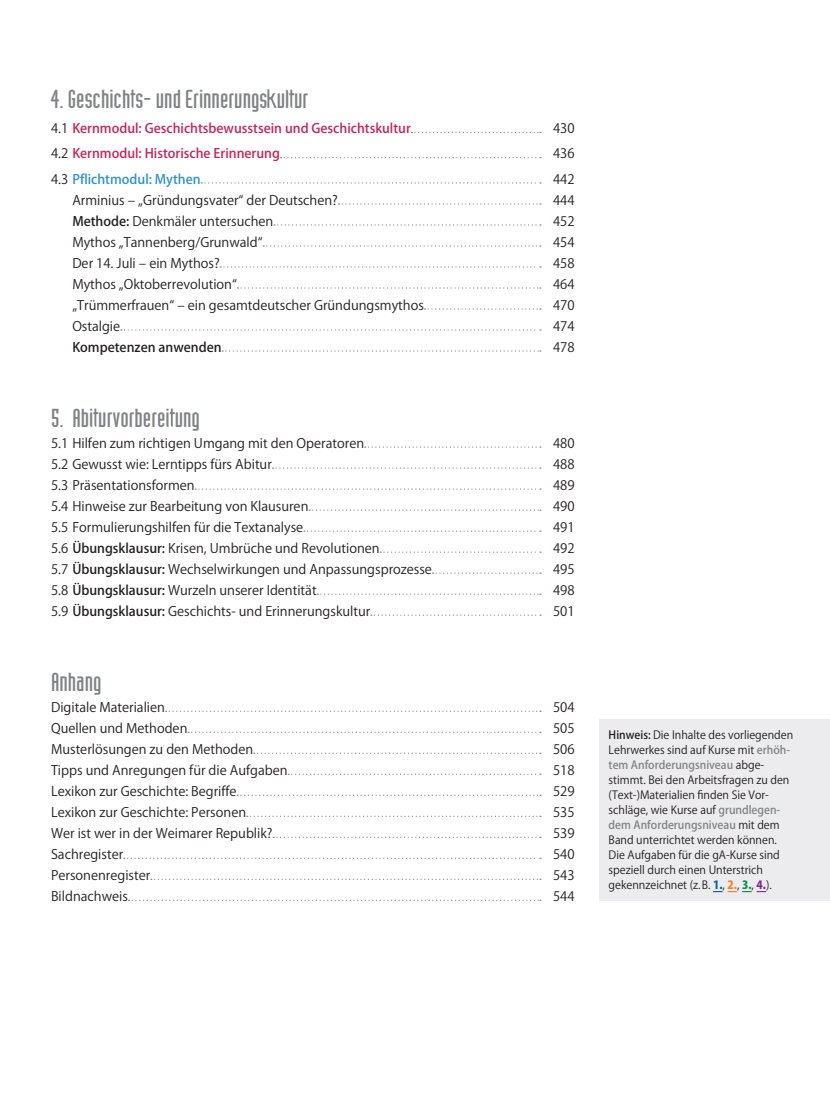
<style>
.page{position:relative;width:830px;height:1106px;background:#fff}
.page>*{position:absolute;margin:0;border:0;box-sizing:border-box;transform-origin:0 0}
.t1{font:25.5px "Industria LT Std Solid";color:#808285;scale:1.11 1}
.t2{font:13.05px "Ryo Gothic Plus N";color:#231f20}
.t3{font:500 13.05px "Ryo Gothic Plus N";color:#c72156}
.t4{font:500 13.05px "Ryo Gothic Plus N";color:#2a92d0}
.t5{font:500 13.05px "Ryo Gothic Plus N";color:#231f20}
.t6{font:11.25px/15px "Ryo Gothic Plus N";color:#231f20}
.s1{font-weight:400;color:#231f20}
.s2{font-weight:500}
.s3{font-weight:500;color:#808285}
.s4{font-weight:800;color:#0161ab}
.s5{font-weight:800;color:#f58220}
.s6{font-weight:800;color:#008f4d}
.s7{font-weight:800;color:#802990}
</style>
<div class="page">
<div style="left:598px;top:719px;width:231px;height:182px;background:#ececee"></div>
<svg style="left:713px;top:891px;width:52px;height:1px"></svg>
<svg style="left:411px;top:132px;width:129px;height:1px"></svg>
<svg style="left:280px;top:157px;width:260px;height:1px"></svg>
<svg style="left:201px;top:182px;width:339px;height:1px"></svg>
<svg style="left:338px;top:203px;width:202px;height:1px"></svg>
<svg style="left:274px;top:224px;width:266px;height:1px"></svg>
<svg style="left:263px;top:245px;width:277px;height:1px"></svg>
<svg style="left:220px;top:266px;width:320px;height:1px"></svg>
<svg style="left:237px;top:287px;width:303px;height:1px"></svg>
<svg style="left:424px;top:308px;width:116px;height:1px"></svg>
<svg style="left:121px;top:329px;width:419px;height:1px"></svg>
<svg style="left:222px;top:350px;width:318px;height:1px"></svg>
<svg style="left:364px;top:446px;width:176px;height:2px"></svg>
<svg style="left:272px;top:467px;width:268px;height:2px"></svg>
<svg style="left:195px;top:488px;width:345px;height:2px"></svg>
<svg style="left:309px;top:509px;width:231px;height:2px"></svg>
<svg style="left:304px;top:530px;width:236px;height:2px"></svg>
<svg style="left:380px;top:551px;width:160px;height:2px"></svg>
<svg style="left:432px;top:572px;width:108px;height:2px"></svg>
<svg style="left:317px;top:593px;width:223px;height:2px"></svg>
<svg style="left:371px;top:614px;width:169px;height:2px"></svg>
<svg style="left:165px;top:710px;width:375px;height:2px"></svg>
<svg style="left:188px;top:731px;width:352px;height:2px"></svg>
<svg style="left:254px;top:752px;width:286px;height:2px"></svg>
<svg style="left:288px;top:773px;width:252px;height:2px"></svg>
<svg style="left:237px;top:794px;width:303px;height:2px"></svg>
<svg style="left:247px;top:815px;width:293px;height:2px"></svg>
<svg style="left:273px;top:836px;width:267px;height:2px"></svg>
<svg style="left:124px;top:857px;width:416px;height:2px"></svg>
<svg style="left:151px;top:878px;width:389px;height:2px"></svg>
<svg style="left:128px;top:899px;width:412px;height:2px"></svg>
<svg style="left:130px;top:90px;width:5px;height:18px"></svg>
<svg style="left:267px;top:89px;width:9px;height:19px"></svg>
<svg style="left:289px;top:90px;width:5px;height:18px"></svg>
<svg style="left:93px;top:408px;width:5px;height:19px"></svg>
<svg style="left:170px;top:408px;width:5px;height:19px"></svg>
<h1 class="t1" style="left:51px;top:85px;width:233px">4. Geschich s- und Erinnerungs ul ur</h1>
<p class="t3" style="left:51px;top:120px;width:361px"><span class="s1">4.1</span> Kernmodul: Geschichtsbewusstsein und Geschichtskultur</p>
<p class="t2" style="left:552px;top:120px;width:23px">430</p>
<p class="t3" style="left:51px;top:145px;width:230px"><span class="s1">4.2</span> Kernmodul: Historische Erinnerung</p>
<p class="t2" style="left:552px;top:145px;width:23px">436</p>
<p class="t4" style="left:51px;top:171px;width:151px"><span class="s1">4.3</span> Pflichtmodul: Mythen</p>
<p class="t2" style="left:552px;top:171px;width:23px">442</p>
<p class="t2" style="left:72px;top:192px;width:267px">Arminius – „Gründungsvater“ der Deutschen?</p>
<p class="t2" style="left:552px;top:192px;width:23px">444</p>
<p class="t2" style="left:72px;top:213px;width:202px"><span class="s2">Methode:</span> Denkmäler untersuchen</p>
<p class="t2" style="left:552px;top:213px;width:23px">452</p>
<p class="t2" style="left:72px;top:234px;width:192px">Mythos „Tannenberg/Grunwald“</p>
<p class="t2" style="left:552px;top:234px;width:23px">454</p>
<p class="t2" style="left:72px;top:255px;width:149px">Der 14. Juli – ein Mythos?</p>
<p class="t2" style="left:552px;top:255px;width:23px">458</p>
<p class="t2" style="left:72px;top:276px;width:166px">Mythos „Oktoberrevolution“</p>
<p class="t2" style="left:552px;top:276px;width:23px">464</p>
<p class="t2" style="left:72px;top:297px;width:353px">„Trümmerfrauen“ – ein gesamtdeutscher Gründungsmythos</p>
<p class="t2" style="left:552px;top:297px;width:23px">470</p>
<p class="t2" style="left:72px;top:318px;width:49px">Ostalgie</p>
<p class="t2" style="left:552px;top:318px;width:23px">474</p>
<p class="t5" style="left:72px;top:339px;width:151px">Kompetenzen anwenden</p>
<p class="t2" style="left:552px;top:339px;width:23px">478</p>
<h1 class="t1" style="left:51px;top:404px;width:135px">5. Abi urvorberei ung</h1>
<p class="t2" style="left:51px;top:435px;width:314px">5.1 Hilfen zum richtigen Umgang mit den Operatoren</p>
<p class="t2" style="left:552px;top:435px;width:23px">480</p>
<p class="t2" style="left:51px;top:456px;width:222px">5.2 Gewusst wie: Lerntipps fürs Abitur</p>
<p class="t2" style="left:552px;top:456px;width:23px">488</p>
<p class="t2" style="left:51px;top:477px;width:145px">5.3 Präsentationsformen</p>
<p class="t2" style="left:552px;top:477px;width:23px">489</p>
<p class="t2" style="left:51px;top:498px;width:259px">5.4 Hinweise zur Bearbeitung von Klausuren</p>
<p class="t2" style="left:552px;top:498px;width:23px">490</p>
<p class="t2" style="left:51px;top:519px;width:253px">5.5 Formulierungshilfen für die Textanalyse</p>
<p class="t2" style="left:552px;top:519px;width:23px">491</p>
<p class="t2" style="left:51px;top:540px;width:330px">5.6 <span class="s2">Übungsklausur:</span> Krisen, Umbrüche und Revolutionen</p>
<p class="t2" style="left:552px;top:540px;width:23px">492</p>
<p class="t2" style="left:51px;top:561px;width:382px">5.7 <span class="s2">Übungsklausur:</span> Wechselwirkungen und Anpassungsprozesse</p>
<p class="t2" style="left:552px;top:561px;width:23px">495</p>
<p class="t2" style="left:51px;top:582px;width:267px">5.8 <span class="s2">Übungsklausur:</span> Wurzeln unserer Identität</p>
<p class="t2" style="left:552px;top:582px;width:23px">498</p>
<p class="t2" style="left:51px;top:603px;width:320px">5.9 <span class="s2">Übungsklausur:</span> Geschichts- und Erinnerungskultur</p>
<p class="t2" style="left:552px;top:603px;width:23px">501</p>
<h1 class="t1" style="left:51px;top:668px;width:47px">Anhang</h1>
<p class="t2" style="left:51px;top:699px;width:115px">Digitale Materialien</p>
<p class="t2" style="left:552px;top:699px;width:23px">504</p>
<p class="t2" style="left:51px;top:720px;width:138px">Quellen und Methoden</p>
<p class="t2" style="left:552px;top:720px;width:23px">505</p>
<p class="t2" style="left:51px;top:741px;width:204px">Musterlösungen zu den Methoden</p>
<p class="t2" style="left:552px;top:741px;width:23px">506</p>
<p class="t2" style="left:51px;top:762px;width:238px">Tipps und Anregungen für die Aufgaben</p>
<p class="t2" style="left:552px;top:762px;width:23px">518</p>
<p class="t2" style="left:51px;top:783px;width:187px">Lexikon zur Geschichte: Begriffe</p>
<p class="t2" style="left:552px;top:783px;width:23px">529</p>
<p class="t2" style="left:51px;top:804px;width:196px">Lexikon zur Geschichte: Personen</p>
<p class="t2" style="left:552px;top:804px;width:23px">535</p>
<p class="t2" style="left:51px;top:825px;width:223px">Wer ist wer in der Weimarer Republik?</p>
<p class="t2" style="left:552px;top:825px;width:23px">539</p>
<p class="t2" style="left:51px;top:846px;width:74px">Sachregister</p>
<p class="t2" style="left:552px;top:846px;width:23px">540</p>
<p class="t2" style="left:51px;top:867px;width:101px">Personenregister</p>
<p class="t2" style="left:552px;top:867px;width:23px">543</p>
<p class="t2" style="left:51px;top:888px;width:78px">Bildnachweis</p>
<p class="t2" style="left:552px;top:888px;width:23px">544</p>
<p class="t6" style="left:608px;top:727px;width:186px"><span class="s2">Hinweis:</span> Die Inhalte des vorliegenden Lehrwerkes sind auf Kurse mit <span class="s3">erhöh&shy;tem Anforderungsniveau</span> abge&shy;stimmt. Bei den Arbeitsfragen zu den (Text-)Materialien finden Sie Vor&shy;schläge, wie Kurse auf <span class="s3">grundlegen&shy;dem Anforderungsniveau</span> mit dem Band unterrichtet werden können.<br>Die Aufgaben für die gA-Kurse sind speziell durch einen Unterstrich gekennzeichnet (z.B. <span class="s4">1.</span>, <span class="s5">2.</span>, <span class="s6">3.</span>, <span class="s7">4.</span>).</p>
</div>
